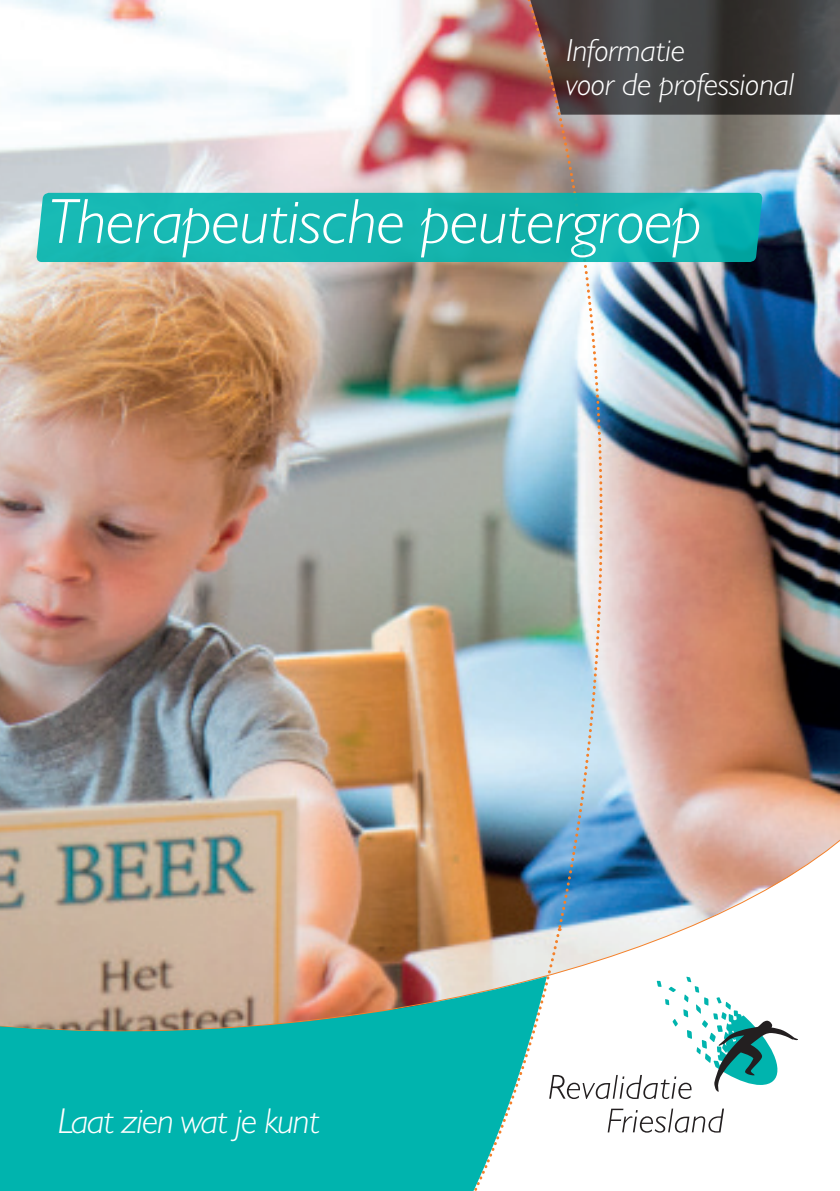
<style>
.page{position:relative;width:840px;height:1191px;background:#fff}
.page>*{position:absolute;margin:0;border:0;box-sizing:border-box;transform-origin:0 0}
.t1{font:italic 300 64px "Humanist 521 BT";color:#fff}
.t2{font:italic 300 36px "Humanist 521 BT";letter-spacing:-.02em;color:#fff}
.t3{font:italic 300 32px/34px "Humanist 521 BT";color:#fff}
</style>
<div class="page">
<img style="left:0;top:0;width:839px;height:752px">
<img style="left:0;top:752px;width:839px;height:288px">
<img style="left:396px;top:932px;width:165px;height:108px">
<img style="left:404px;top:0;width:247px;height:930px">
<svg style="left:396px;top:0;width:10px;height:157px"></svg>
<svg style="left:525px;top:0;width:314px;height:115px;background:#4a4241"></svg>
<svg style="left:36px;top:193px;width:726px;height:69px;background:#15b5b0"></svg>
<svg style="left:0;top:976px;width:546px;height:215px;background:#34b3aa"></svg>
<svg style="left:549px;top:976px;width:248px;height:123px"></svg>
<svg style="left:607px;top:1108px;width:116px;height:24px"></svg>
<p class="t3" style="left:566px;top:33px;width:230px">Informatie<br>voor de professional</p>
<p class="t1" style="left:57px;top:180px;width:358px">Therapeutische</p>
<p class="t1" style="left:48px;top:182px;width:655px">Therapeutische peutergroep</p>
<p class="t2" style="left:58px;top:1098px;width:263px">Laat zien wat je kunt</p>
</div>
